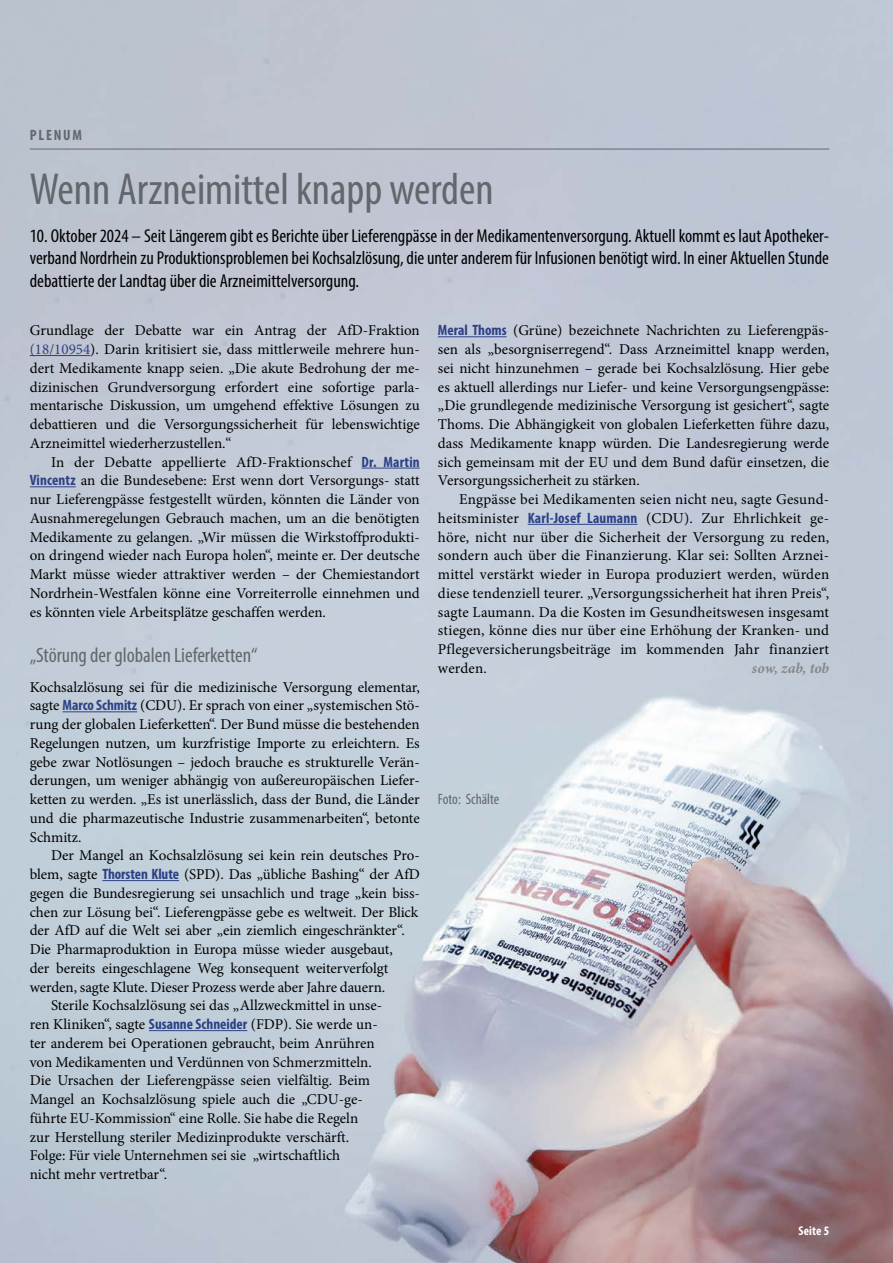
<style>
.page{position:relative;width:893px;height:1263px;background:#fff}
.page>*{position:absolute;margin:0;border:0;box-sizing:border-box;transform-origin:0 0}
.Überschrift{font:condensed 45px "Myriad Pro";color:#62676c}
.Zwischenhead{font:condensed 21px "Myriad Pro";color:#62676c}
.Vorspann{font:condensed 18.75px/22.5px "Myriad Pro";color:#000;text-align:justify}
.Fließtext{font:15px/18.8px "Minion Pro";letter-spacing:-.005em;color:#000;text-align:justify}
.Fließtext_ohne_Einzug{font:15px/18.8px "Minion Pro";color:#000;text-align:justify}
.BU_weiß_mit_Einzug{font:condensed 15px "Myriad Pro";color:#62676c}
.Fließtext-2{font:italic 700 15px "Minion Pro";letter-spacing:-.005em;color:#878787}
.Rubrik{font:700 condensed 15px "Myriad Pro";letter-spacing:.12em;color:#62676c}
.t1{font:700 condensed 12.75px "Myriad Pro";letter-spacing:.01em;color:#fff}
.s1{color:#2c4186}
.s2{font-family:"Myriad Pro";font-weight:700;font-stretch:condensed;color:#2c4186}
</style>
<div class="page">
<img style="left:0;top:0;width:893px;height:1263px">
<hr style="left:438px;top:336px;width:69px;height:1px;background:#2c4186">
<hr style="left:528px;top:524px;width:110px;height:1px;background:#2c4186">
<hr style="left:30px;top:355px;width:60px;height:1px;background:#2c4186">
<hr style="left:361px;top:468px;width:59px;height:1px;background:#2c4186">
<hr style="left:30px;top:486px;width:46px;height:1px;background:#2c4186">
<hr style="left:63px;top:711px;width:74px;height:1px;background:#2c4186">
<hr style="left:102px;top:880px;width:77px;height:1px;background:#2c4186">
<hr style="left:149px;top:1030px;width:98px;height:1px;background:#2c4186">
<hr style="left:30px;top:149px;width:799px;height:1px;background:#62676c">
<p class="Rubrik" style="left:30px;top:126px;width:54px">PLENUM</p>
<p class="Überschrift" style="left:30px;top:162px;width:465px">Wenn Arzneimittel knapp werden</p>
<p class="Vorspann" style="left:30px;top:224px;width:801px">10. Oktober 2024 – Seit Längerem gibt es Berichte über Lieferengpässe in der Medikamentenversorgung. Aktuell kommt es laut Apotheker&shy;verband Nordrhein zu Produktionsproblemen bei Kochsalzlösung, die unter anderem für Infusionen benötigt wird. In einer Aktuellen Stunde debattierte der Landtag über die Arzneimittelversorgung.</p>
<p class="Fließtext_ohne_Einzug" style="left:30px;top:321px;width:392px">Grundlage der Debatte war ein Antrag der AfD-Fraktion <span class="s1">(18/10954</span>). Darin kritisiert sie, dass mittlerweile mehrere hun&shy;dert Medikamente knapp seien. „Die akute Bedrohung der me&shy;dizinischen Grundversorgung erfordert eine sofortige parla&shy;mentarische Diskussion, um umgehend effektive Lösungen zu debattieren und die Versorgungssicherheit für lebenswichtige Arzneimittel wiederherzustellen.“</p>
<p class="Fließtext" style="left:30px;top:452px;width:392px;text-indent:21px">In der Debatte appellierte AfD-Fraktionschef <span class="s2">Dr. Martin Vincentz</span> an die Bundesebene: Erst wenn dort Versorgungs- statt nur Lieferengpässe festgestellt würden, könnten die Länder von Ausnahmeregelungen Gebrauch machen, um an die benötigten Medikamente zu gelangen. „Wir müssen die Wirkstoffprodukti&shy;on dringend wieder nach Europa holen“, meinte er. Der deutsche Markt müsse wieder attraktiver werden – der Chemiestandort Nordrhein-Westfalen könne eine Vorreiterrolle einnehmen und es könnten viele Arbeitsplätze geschaffen werden.</p>
<p class="Zwischenhead" style="left:30px;top:642px;width:229px">„Störung der globalen Lieferketten“</p>
<p class="Fließtext_ohne_Einzug" style="left:30px;top:677px;width:392px">Kochsalzlösung sei für die medizinische Versorgung elementar, sagte <span class="s2">Marco Schmitz</span> (CDU). Er sprach von einer „systemischen Stö&shy;rung der globalen Lieferketten“. Der Bund müsse die bestehenden Regelungen nutzen, um kurzfristige Importe zu erleichtern. Es gebe zwar Notlösungen – jedoch brauche es strukturelle Verän&shy;derungen, um weniger abhängig von außereuropäischen Liefer&shy;ketten zu werden. „Es ist unerlässlich, dass der Bund, die Länder und die pharmazeutische Industrie zusammenarbeiten“, betonte Schmitz.</p>
<p class="Fließtext" style="left:30px;top:846px;width:392px;text-align:left;text-indent:21px">Der Mangel an Kochsalzlösung sei kein rein deutsches Pro&shy;blem, sagte <span class="s2">Thorsten Klute</span> (SPD). Das „übliche Bashing“ der AfD gegen die Bundesregierung sei unsachlich und trage „kein biss&shy;chen zur Lösung bei“. Lieferengpässe gebe es weltweit. Der Blick der AfD auf die Welt sei aber „ein ziemlich eingeschränkter“.<br>Die Pharmaproduktion in Europa müsse wieder ausgebaut,<br>der bereits eingeschlagene Weg konsequent weiterverfolgt werden, sagte Klute. Dieser Prozess werde aber Jahre dauern.</p>
<p class="Fließtext" style="left:30px;top:996px;width:354px;text-align:left;text-indent:21px">Sterile Kochsalzlösung sei das „Allzweckmittel in unse&shy;ren Kliniken“, sagte <span class="s2">Susanne Schneider</span> (FDP). Sie werde un&shy;ter anderem bei Operationen gebraucht, beim Anrühren von Medikamenten und Verdünnen von Schmerzmitteln.<br>Die Ursachen der Lieferengpässe seien vielfältig. Beim Mangel an Kochsalzlösung spiele auch die „CDU-ge&shy;führte EU-Kommission“ eine Rolle. Sie habe die Regeln<br>zur Herstellung steriler Medizinprodukte verschärft.<br>Folge: Für viele Unternehmen sei sie „wirtschaftlich<br>nicht mehr vertretbar“.</p>
<p class="Fließtext_ohne_Einzug" style="left:438px;top:321px;width:393px"><span class="s2">Meral Thoms</span> (Grüne) bezeichnete Nachrichten zu Lieferengpäs&shy;sen als „besorgniserregend“. Dass Arzneimittel knapp werden, sei nicht hinzunehmen – gerade bei Kochsalzlösung. Hier gebe es aktuell allerdings nur Liefer- und keine Versorgungsengpässe: „Die grundlegende medizinische Versorgung ist gesichert“, sagte Thoms. Die Abhängigkeit von globalen Lieferketten führe dazu, dass Medikamente knapp würden. Die Landesregierung werde sich gemeinsam mit der EU und dem Bund dafür einsetzen, die Versorgungssicherheit zu stärken.</p>
<p class="Fließtext" style="left:438px;top:490px;width:393px;text-indent:21px">Engpässe bei Medikamenten seien nicht neu, sagte Gesund&shy;heitsminister <span class="s2">Karl-Josef Laumann</span> (CDU). Zur Ehrlichkeit ge&shy;höre, nicht nur über die Sicherheit der Versorgung zu reden, sondern auch über die Finanzierung. Klar sei: Sollten Arznei&shy;mittel verstärkt wieder in Europa produziert werden, würden diese tendenziell teurer. „Versorgungssicherheit hat ihren Preis“, sagte Laumann. Da die Kosten im Gesundheitswesen insgesamt stiegen, könne dies nur über eine Erhöhung der Kranken- und Pflegeversicherungsbeiträge im kommenden Jahr finanziert werden.</p>
<p class="Fließtext-2" style="left:752px;top:657px;width:79px">sow, zab, tob</p>
<p class="BU_weiß_mit_Einzug" style="left:438px;top:790px;width:63px">Foto: Schälte</p>
<p class="t1" style="left:798px;top:1222px;width:32px">Seite 5</p>
</div>
